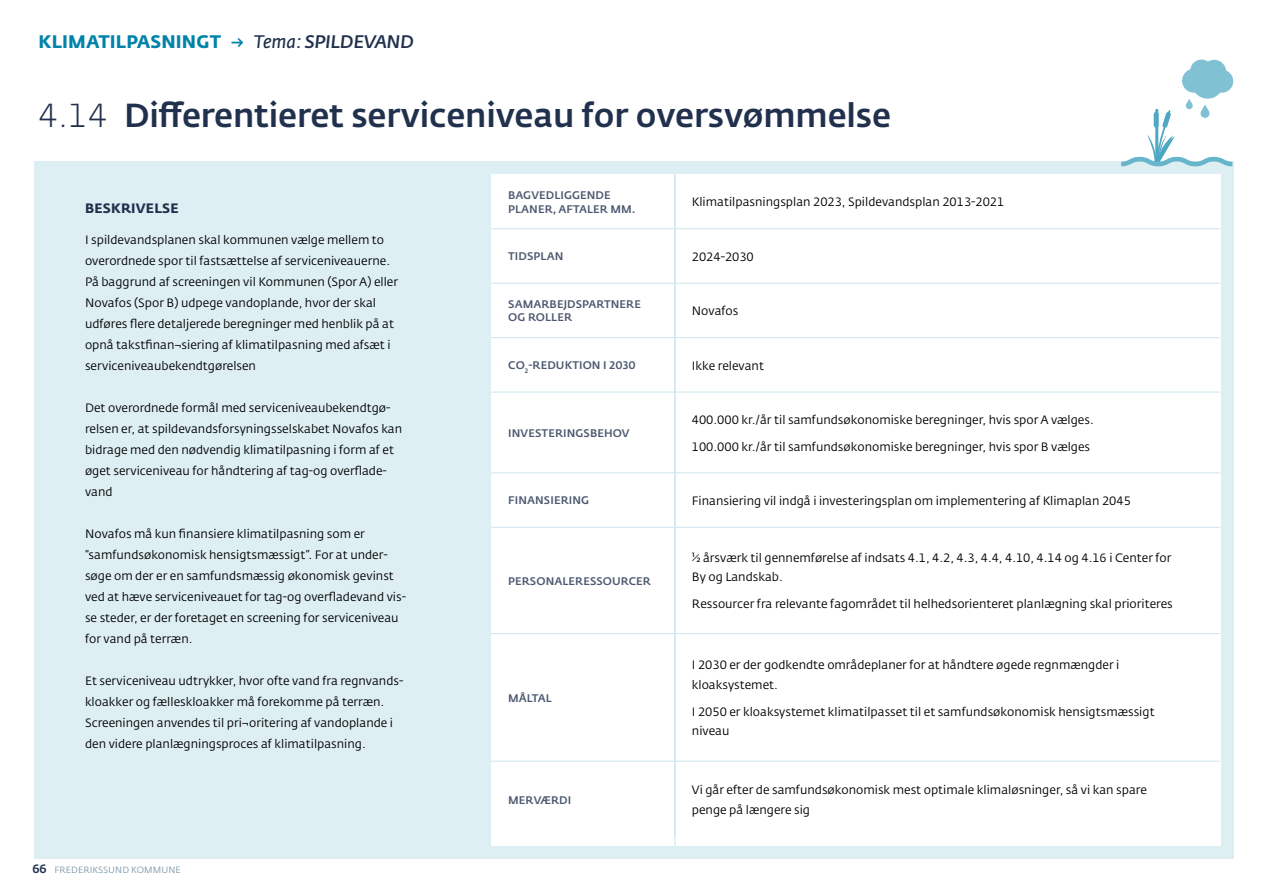
<style>
.page{position:relative;width:1263px;height:893px;background:#fff}
.page>*{position:absolute;margin:0;border:0;box-sizing:border-box;transform-origin:0 0}
.Rub_2{font:500 33px "Fedra Sans Std";letter-spacing:-.005em;color:#21314d}
.Område{font:700 18px "Fedra Sans Std";letter-spacing:.01em;color:#0083a9}
.MR_Beskrivelse{font:700 13.5px "Fedra Sans Std";letter-spacing:.01em;color:#21314d}
.Brød{font:12px/21px "Fedra Sans Std";color:#000}
.Tabel_regular{font:12px/19.5px "Fedra Sans Std";color:#000}
.Tabel_fed{font:500 10.95px/13.5px "Fedra Sans Std";letter-spacing:.01em;color:#4e5a71}
.t1{font:9px "Fedra Sans Std";letter-spacing:.01em;color:#809aaa}
.s1{font-weight:400}
.s2{font-weight:400;font-style:italic;color:#21314d}
.s3{font-weight:500;font-style:italic;color:#21314d}
.s4{font-weight:300}
.s5{font-weight:500;font-size:12px;color:#21314d}
</style>
<div class="page">
<div style="left:34px;top:162px;width:1199px;height:697px;background:#deeff4"></div>
<div style="left:491px;top:174px;width:729px;height:672px;background:#fff"></div>
<hr style="left:491px;top:228px;width:184px;height:1px;background:#cce6ee">
<hr style="left:675px;top:228px;width:545px;height:1px;background:#cce6ee">
<hr style="left:491px;top:283px;width:184px;height:1px;background:#cce6ee">
<hr style="left:675px;top:283px;width:545px;height:1px;background:#cce6ee">
<hr style="left:491px;top:337px;width:184px;height:1px;background:#cce6ee">
<hr style="left:675px;top:337px;width:545px;height:1px;background:#cce6ee">
<hr style="left:491px;top:392px;width:184px;height:1px;background:#cce6ee">
<hr style="left:675px;top:392px;width:545px;height:1px;background:#cce6ee">
<hr style="left:491px;top:472px;width:184px;height:1px;background:#cce6ee">
<hr style="left:675px;top:472px;width:545px;height:1px;background:#cce6ee">
<hr style="left:491px;top:527px;width:184px;height:1px;background:#cce6ee">
<hr style="left:675px;top:527px;width:545px;height:1px;background:#cce6ee">
<hr style="left:491px;top:633px;width:184px;height:1px;background:#cce6ee">
<hr style="left:675px;top:633px;width:545px;height:1px;background:#cce6ee">
<hr style="left:491px;top:761px;width:184px;height:1px;background:#cce6ee">
<hr style="left:675px;top:761px;width:545px;height:1px;background:#cce6ee">
<svg style="left:1116px;top:60px;width:118px;height:109px"></svg>
<hr style="left:674px;top:174px;width:1px;height:672px;background:#cce6ee">
<p class="Område" style="left:38px;top:31px;width:377px">KLIMATILPASNINGT <span class="s1">→</span> <span class="s2">Tema:</span> <span class="s3">SPILDEVAND</span></p>
<h1 class="Rub_2" style="left:38px;top:95px;width:854px"><span class="s4">4.14</span> Differentieret serviceniveau for oversvømmelse</h1>
<h2 class="MR_Beskrivelse" style="left:85px;top:199px;width:95px">BESKRIVELSE</h2>
<p class="Brød" style="left:85px;top:230px;width:315px">I spildevandsplanen skal kommunen vælge mellem to overordnede spor til fastsættelse af serviceniveauerne.<br>På baggrund af screeningen vil Kommunen (Spor A) eller Novafos (Spor B) udpege vandoplande, hvor der skal udføres flere detaljerede beregninger med henblik på at opnå takstfinan¬siering af klimatilpasning med afsæt i serviceniveaubekendtgørelsen</p>
<p class="Brød" style="left:85px;top:398px;width:319px">Det overordnede formål med serviceniveaubekendtgø&shy;relsen er, at spildevandsforsyningsselskabet Novafos kan bidrage med den nødvendig klimatilpasning i form af et øget serviceniveau for håndtering af tag-og overflade&shy;vand</p>
<p class="Brød" style="left:85px;top:524px;width:323px">Novafos må kun finansiere klimatilpasning som er ”samfundsøkonomisk hensigtsmæssigt”. For at under&shy;søge om der er en samfundsmæssig økonomisk gevinst ved at hæve serviceniveauet for tag-og overfladevand vis&shy;se steder, er der foretaget en screening for serviceniveau for vand på terræn.</p>
<p class="Brød" style="left:85px;top:671px;width:320px">Et serviceniveau udtrykker, hvor ofte vand fra regnvands&shy;kloakker og fælleskloakker må forekomme på terræn.<br>Screeningen anvendes til pri¬oritering af vandoplande i den videre planlægningsproces af klimatilpasning.</p>
<p class="t1" style="left:32px;top:864px;width:150px"><span class="s5">66</span> FREDERIKSSUND KOMMUNE</p>
<p class="Tabel_fed" style="left:508px;top:189px;width:129px">BAGVEDLIGGENDE<br>PLANER, AFTALER MM.</p>
<p class="Tabel_regular" style="left:692px;top:192px;width:314px">Klimatilpasningsplan 2023, Spildevandsplan 2013-2021</p>
<p class="Tabel_fed" style="left:508px;top:250px;width:57px">TIDSPLAN</p>
<p class="Tabel_regular" style="left:692px;top:247px;width:63px">2024-2030</p>
<p class="Tabel_fed" style="left:508px;top:297px;width:134px">SAMARBEJDSPARTNERE<br>OG ROLLER</p>
<p class="Tabel_regular" style="left:692px;top:301px;width:48px">Novafos</p>
<p class="Tabel_fed" style="left:508px;top:359px;width:129px">CO<sub>2</sub>-REDUKTION I 2030</p>
<p class="Tabel_regular" style="left:692px;top:356px;width:74px">Ikke relevant</p>
<p class="Tabel_fed" style="left:508px;top:426px;width:123px">INVESTERINGSBEHOV</p>
<p class="Tabel_regular" style="left:692px;top:410px;width:403px">400.000 kr./år til samfundsøkonomiske beregninger, hvis spor A vælges.</p>
<p class="Tabel_regular" style="left:692px;top:437px;width:400px">100.000 kr./år til samfundsøkonomiske beregninger, hvis spor B vælges</p>
<p class="Tabel_fed" style="left:508px;top:494px;width:82px">FINANSIERING</p>
<p class="Tabel_regular" style="left:692px;top:491px;width:440px">Finansiering vil indgå i investeringsplan om implementering af Klimaplan 2045</p>
<p class="Tabel_fed" style="left:508px;top:574px;width:144px">PERSONALERESSOURCER</p>
<p class="Tabel_fed" style="left:508px;top:691px;width:45px">MÅLTAL</p>
<p class="Tabel_regular" style="left:692px;top:548px;width:481px">½ årsværk til gennemførelse af indsats 4.1, 4.2, 4.3, 4.4, 4.10, 4.14 og 4.16 i Center for<br>By og Landskab.</p>
<p class="Tabel_regular" style="left:692px;top:595px;width:482px">Ressourcer fra relevante fagområdet til helhedsorienteret planlægning skal prioriteres</p>
<p class="Tabel_regular" style="left:692px;top:655px;width:429px">I 2030 er der godkendte områdeplaner for at håndtere øgede regnmængder i kloaksystemet.</p>
<p class="Tabel_regular" style="left:692px;top:702px;width:464px">I 2050 er kloaksystemet klimatilpasset til et samfundsøkonomisk hensigtsmæssigt niveau</p>
<p class="Tabel_fed" style="left:508px;top:793px;width:65px">MERVÆRDI</p>
<p class="Tabel_regular" style="left:692px;top:781px;width:456px">Vi går efter de samfundsøkonomisk mest optimale klimaløsninger, så vi kan spare penge på længere sig</p>
</div>
